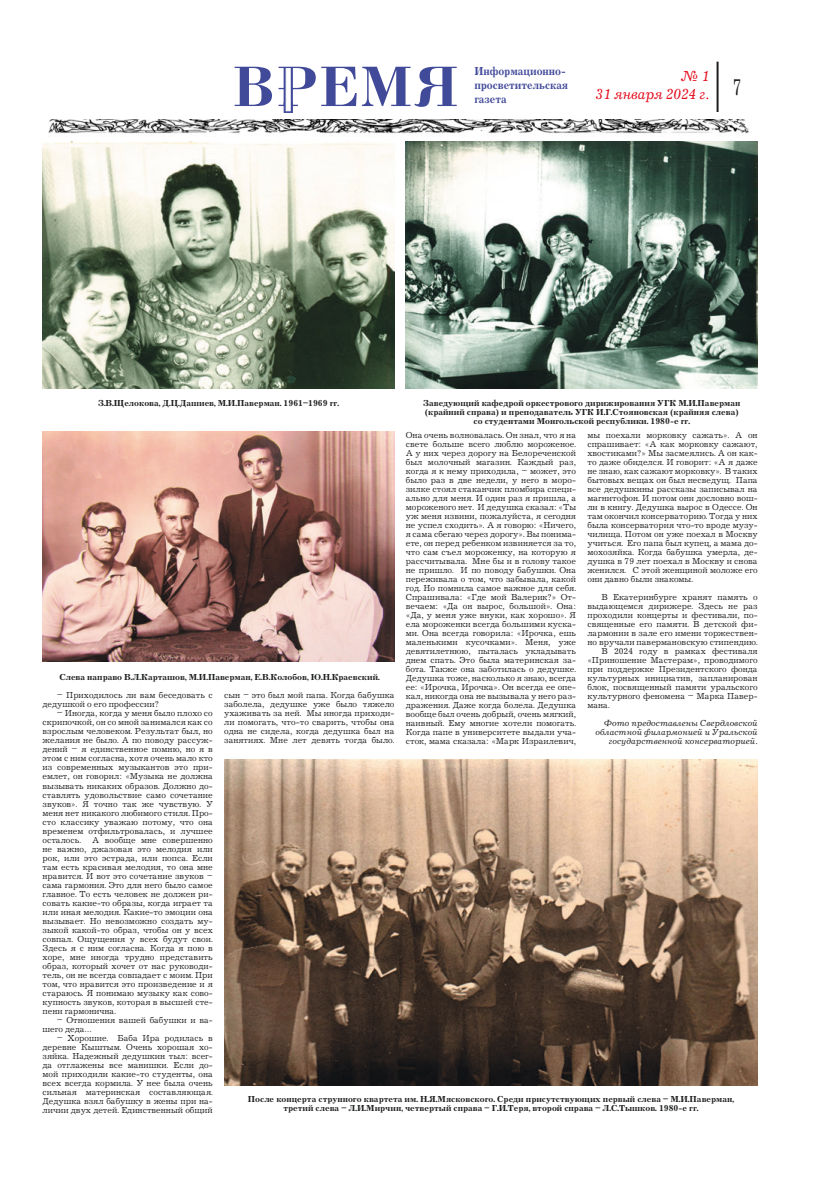
<style>
.page{position:relative;width:823px;height:1191px;background:#fff}
.page>*{position:absolute;margin:0;border:0;box-sizing:border-box;transform-origin:0 0}
.t1{font:60px "Bodoni Bold Cyrillic";letter-spacing:.015em;color:#414999}
.t2{font:15px "Journal C Italic 2";letter-spacing:-.02em;color:#e30a19}
.t3{font:12px/14.4px "Journal C Bold 2";color:#414999;scale:.9 1}
.t4{font:9px/9px "Journal C";color:#1d1e1f;text-align:justify}
.t5{font:700 9px/9px "Journal C";color:#1d1e1f;text-align:center}
.t6{font:italic 9px/9px "Journal C";color:#1d1e1f;text-align:right}
</style>
<div class="page">
<img style="left:48px;top:119px;width:701px;height:15px">
<hr style="left:716px;top:62px;width:2px;height:50px;background:#1d1e1f">
<div style="left:283px;top:102px;width:10px;height:11px;background:#d4d6e8;border:1px solid #414999"></div>
<div style="left:285px;top:68px;width:5px;height:43px;background:#fff"></div>
<img style="left:43px;top:142px;width:351px;height:246px">
<img style="left:405px;top:142px;width:352px;height:246px">
<img style="left:224px;top:760px;width:533px;height:325px">
<img style="left:43px;top:431px;width:351px;height:230px">
<h1 class="t1" style="left:232px;top:56px;width:228px">ВРЕМЯ</h1>
<h3 class="t3" style="left:474px;top:64px;width:106px">Информационно&shy;просветительская газета</h3>
<h2 class="t2" style="left:680px;top:68px;width:31px">№ 1</h2>
<h2 class="t2" style="left:595px;top:86px;width:147px">31 января 2024 г. <sup>7</sup></h2>
<p class="t5" style="left:98px;top:399px;width:242px">З.В.Щелокова, Д.Ц.Дашиев, М.И.Паверман. 1961–1969 гг.</p>
<p class="t5" style="left:423px;top:399px;width:318px">Заведующий кафедрой оркестрового дирижирования УГК М.И.Паверман (крайний справа) и преподаватель УГК И.Г.Стояновская (крайняя слева) со студентами Монгольской республики. 1980-е гг.</p>
<p class="t4" style="left:405px;top:431px;width:172px">Она очень волновалась. Он знал, что я на свете больше всего люблю мороженое.<br>А у них через дорогу на Белореченской был молочный магазин. Каждый раз, когда я к нему приходила, – может, это было раз в две недели, у него в моро&shy;зилке стоял стаканчик пломбира специ&shy;ально для меня. И один раз я пришла, а мороженого нет. И дедушка сказал: «Ты уж меня извини, пожалуйста, я сегодня не успел сходить». А я говорю: «Ничего, я сама сбегаю через дорогу». Вы понима&shy;ете, он перед ребенком извиняется за то, что сам съел мороженку, на которую я рассчитывала. Мне бы и в голову такое не пришло. И по поводу бабушки. Она переживала о том, что забывала, какой год. Но помнила самое важное для себя.<br>Спрашивала: «Где мой Валерик?» От&shy;вечаем: «Да он вырос, большой». Она: «Да, у меня уже внуки, как хорошо». Я ела мороженки всегда большими куска&shy;ми. Она всегда говорила: «Ирочка, ешь маленькими кусочками». Меня, уже девятилетнюю, пыталась укладывать днем спать. Это была материнская за&shy;бота. Также она заботилась о дедушке.<br>Дедушка тоже, насколько я знаю, всегда ее: «Ирочка, Ирочка». Он всегда ее опе&shy;кал, никогда она не вызывала у него раз&shy;дражения. Даже когда болела. Дедушка вообще был очень добрый, очень мягкий, наивный. Ему многие хотели помогать.<br>Когда папе в университете выдали уча&shy;сток, мама сказала: «Марк Израилевич,</p>
<p class="t4" style="left:587px;top:431px;width:172px">мы поехали морковку сажать». А он спрашивает: «А как морковку сажают, хвостиками?» Мы засмеялись. А он как&shy;то даже обиделся. И говорит: «А я даже не знаю, как сажают морковку». В таких бытовых вещах он был несведущ. Папа все дедушкины рассказы записывал на магнитофон. И потом они дословно вош&shy;ли в книгу. Дедушка вырос в Одессе. Он там окончил консерваторию. Тогда у них была консерватория что-то вроде музу&shy;чилища. Потом он уже поехал в Москву учиться. Его папа был купец, а мама до&shy;мохозяйка. Когда бабушка умерла, де&shy;душка в 79 лет поехал в Москву и снова женился. С этой женщиной моложе его они давно были знакомы.</p>
<p class="t4" style="left:601px;top:593px;width:157px">В Екатеринбурге хранят память о</p>
<p class="t4" style="left:587px;top:602px;width:172px">выдающемся дирижере. Здесь не раз</p>
<p class="t4" style="left:587px;top:611px;width:172px">проходили концерты и фестивали, по-</p>
<p class="t4" style="left:587px;top:620px;width:172px">священные его памяти. В детской фи-</p>
<p class="t4" style="left:587px;top:629px;width:172px">лармонии в зале его имени торжествен-</p>
<p class="t4" style="left:587px;top:638px;width:172px">но вручали павермановскую стипендию.</p>
<p class="t4" style="left:601px;top:647px;width:157px">В 2024 году в рамках фестиваля</p>
<p class="t4" style="left:587px;top:656px;width:172px">«Приношение Мастерам», проводимого</p>
<p class="t4" style="left:587px;top:665px;width:172px">при поддержке Президентского фонда</p>
<p class="t4" style="left:587px;top:674px;width:172px">культурных инициатив, запланирован</p>
<p class="t4" style="left:587px;top:683px;width:172px">блок, посвященный памяти уральского</p>
<p class="t4" style="left:587px;top:692px;width:172px">культурного феномена – Марка Павер-</p>
<p class="t4" style="left:587px;top:701px;width:24px">мана.</p>
<p class="t6" style="left:595px;top:719px;width:163px">Фото предоставлены Свердловской областной филармонией и Уральской государственной консерваторией.</p>
<p class="t5" style="left:59px;top:673px;width:322px">Слева направо В.Л.Карташов, М.И.Паверман, Е.В.Колобов, Ю.Н.Краевский.</p>
<p class="t4" style="left:43px;top:691px;width:172px;text-indent:14px">– Приходилось ли вам беседовать с дедушкой о его профессии?</p>
<p class="t4" style="left:43px;top:709px;width:172px;text-indent:14px">– Иногда, когда у меня было плохо со скрипочкой, он со мной занимался как со взрослым человеком. Результат был, но желания не было. А по поводу рассуж&shy;дений – я единственное помню, но я в этом с ним согласна, хотя очень мало кто из современных музыкантов это при&shy;емлет, он говорил: «Музыка не должна вызывать никаких образов. Должно до&shy;ставлять удовольствие само сочетание звуков». Я точно так же чувствую. У меня нет никакого любимого стиля. Про&shy;сто классику уважаю потому, что она временем отфильтровалась, и лучшее осталось. А вообще мне совершенно не важно, джазовая это мелодия или рок, или это эстрада, или попса. Если там есть красивая мелодия, то она мне нравится. И вот это сочетание звуков – сама гармония. Это для него было самое главное. То есть человек не должен ри&shy;совать какие-то образы, когда играет та или иная мелодия. Какие-то эмоции она вызывает. Но невозможно создать му&shy;зыкой какой-то образ, чтобы он у всех совпал. Ощущения у всех будут свои.<br>Здесь я с ним согласна. Когда я пою в хоре, мне иногда трудно представить образ, который хочет от нас руководи&shy;тель, он не всегда совпадает с моим. При том, что нравится это произведение и я стараюсь. Я понимаю музыку как сово&shy;купность звуков, которая в высшей сте&shy;пени гармонична.</p>
<p class="t4" style="left:43px;top:1015px;width:172px;text-indent:14px">– Отношения вашей бабушки и ва&shy;шего деда…</p>
<p class="t4" style="left:43px;top:1033px;width:172px;text-indent:14px">– Хорошие. Баба Ира родилась в деревне Кыштым. Очень хорошая хо&shy;зяйка. Надежный дедушкин тыл: всег&shy;да отглажены все манишки. Если до&shy;мой приходили какие-то студенты, она всех всегда кормила. У нее была очень сильная материнская составляющая.<br>Дедушка взял бабушку в жены при на&shy;личии двух детей. Единственный общий</p>
<p class="t4" style="left:224px;top:691px;width:172px">сын – это был мой папа. Когда бабушка заболела, дедушке уже было тяжело ухаживать за ней. Мы иногда приходи&shy;ли помогать, что-то сварить, чтобы она одна не сидела, когда дедушка был на занятиях. Мне лет девять тогда было.</p>
<p class="t5" style="left:248px;top:1094px;width:487px">После концерта струнного квартета им. Н.Я.Мясковского. Среди присутствующих первый слева – М.И.Паверман, третий слева – Л.И.Мирчин, четвертый справа – Г.И.Теря, второй справа – Л.С.Тышков. 1980-е гг.</p>
</div>
